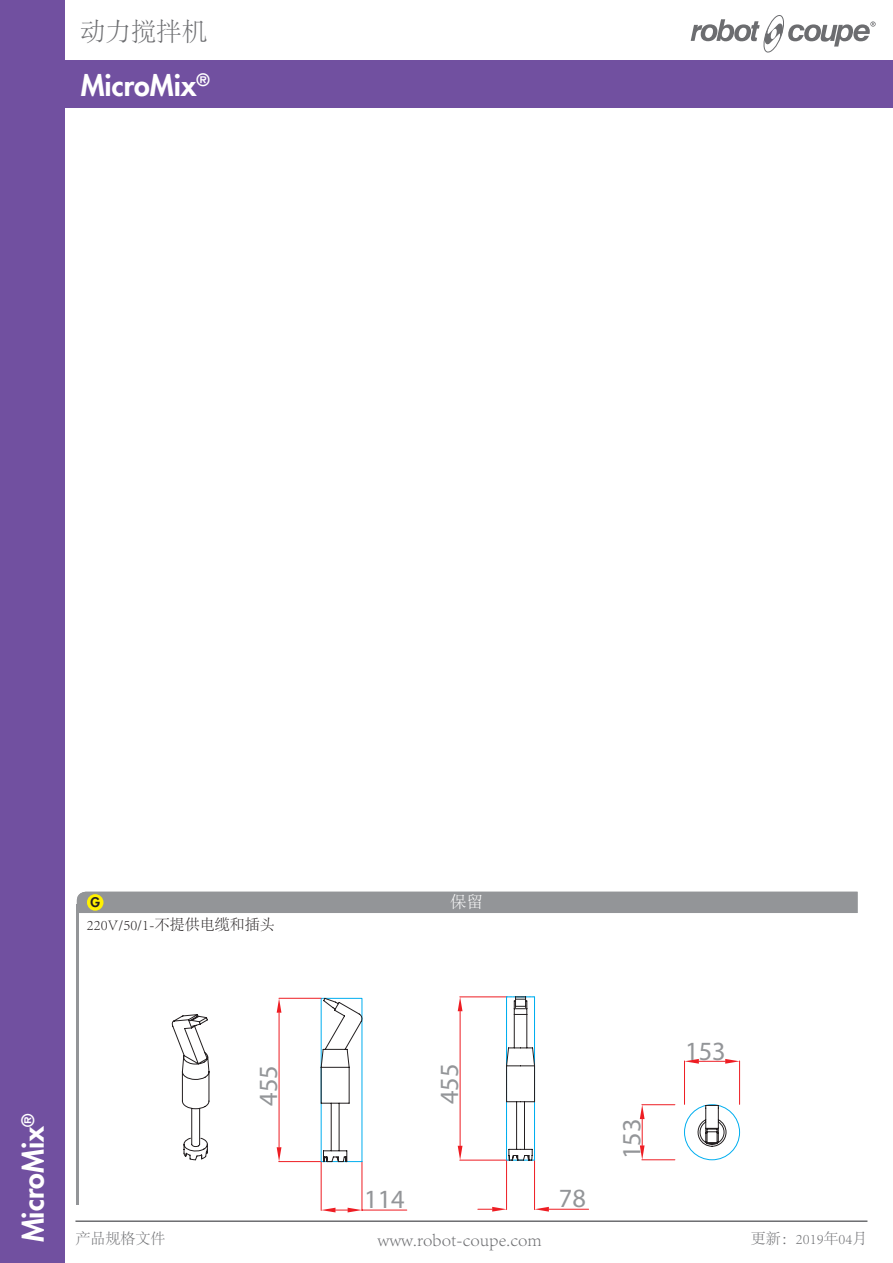
<style>
.page{position:relative;width:893px;height:1263px;background:#fff}
.page>*{position:absolute;margin:0;border:0;box-sizing:border-box;transform-origin:0 0}
.t1{font:800 28.5px "Futura";color:#fff}
.t2{font:26.4px "Myriad Pro";color:#939598}
.t3{font:300 25.5px "Adobe Song Std";color:#6c6d70}
.t4{font:300 18px "Adobe Song Std";color:#6c6d70}
.t5{font:800 16.65px "Futura";color:#fff}
.t6{font:300 16.5px "Adobe Song Std";color:#fff}
.t7{font:300 15px "Adobe Song Std";color:#231f20}
.t8{font:300 15px "Adobe Song Std";color:#6c6d70}
.t9{font:800 12.9px "Futura";color:#231f20}
</style>
<div class="page">
<div style="left:0;top:60px;width:893px;height:47px;background:#7150a0"></div>
<svg style="left:691px;top:15px;width:185px;height:37px"></svg>
<div style="left:0;top:0;width:65px;height:1263px;background:#7150a0"></div>
<hr style="left:77px;top:904px;width:2px;height:301px;background:#939598">
<div style="left:77px;top:892px;width:780px;height:21px;background:#939598"></div>
<div style="left:87px;top:894px;width:16px;height:17px;background:#fff101;border-radius:50%"></div>
<hr style="left:75px;top:1220px;width:792px;height:2px;background:#6c6d70">
<hr style="left:460px;top:997px;width:47px;height:1px;background:#ee1d23">
<hr style="left:460px;top:1160px;width:47px;height:1px;background:#ee1d23">
<hr style="left:460px;top:1011px;width:1px;height:135px;background:#ee1d23">
<svg style="left:458px;top:997px;width:4px;height:14px"></svg>
<svg style="left:458px;top:1146px;width:4px;height:14px"></svg>
<hr style="left:549px;top:1209px;width:40px;height:1px;background:#ee1d23">
<svg style="left:478px;top:996px;width:71px;height:215px"></svg>
<svg style="left:172px;top:1014px;width:37px;height:146px"></svg>
<hr style="left:739px;top:1061px;width:1px;height:43px;background:#ee1d23">
<hr style="left:684px;top:1061px;width:1px;height:43px;background:#ee1d23">
<svg style="left:684px;top:1059px;width:56px;height:5px"></svg>
<svg style="left:640px;top:1104px;width:35px;height:56px"></svg>
<div style="left:684px;top:1104px;width:56px;height:56px;border:1px solid #00aeef;border-radius:50%"></div>
<svg style="left:696px;top:1105px;width:30px;height:41px"></svg>
<hr style="left:279px;top:1161px;width:42px;height:1px;background:#ee1d23">
<hr style="left:279px;top:1013px;width:1px;height:134px;background:#ee1d23">
<svg style="left:277px;top:998px;width:4px;height:15px"></svg>
<svg style="left:277px;top:1147px;width:4px;height:14px"></svg>
<hr style="left:362px;top:1210px;width:45px;height:1px;background:#ee1d23">
<svg style="left:321px;top:998px;width:42px;height:214px"></svg>
<hr style="left:279px;top:998px;width:42px;height:1px;background:#ee1d23">
<h3 class="t3" style="left:80px;top:18px;width:129px">动力搅拌机</h3>
<h1 class="t1" style="left:81px;top:67px;width:131px">MicroMix<sup>®</sup></h1>
<p class="t9" style="left:90px;top:894px;width:11px">GF</p>
<p class="t6" style="left:450px;top:893px;width:34px">保留</p>
<p class="t7" style="left:87px;top:916px;width:189px">220V/50/1-不提供电缆和插头</p>
<p class="t5" style="left:18px;top:1126px;width:15px;rotate:-90deg">®</p>
<h1 class="t1" style="left:15px;top:1242px;width:118px;rotate:-90deg">MicroMix</h1>
<h2 class="t2" style="left:252px;top:1105px;width:42px;rotate:-90deg">455</h2>
<h2 class="t2" style="left:364px;top:1183px;width:42px">114</h2>
<h2 class="t2" style="left:433px;top:1104px;width:42px;rotate:-90deg">455</h2>
<h2 class="t2" style="left:559px;top:1182px;width:29px">78</h2>
<h2 class="t2" style="left:615px;top:1159px;width:42px;rotate:-90deg">153</h2>
<h2 class="t2" style="left:685px;top:1034px;width:42px">153</h2>
<p class="t8" style="left:75px;top:1230px;width:91px">产品规格文件</p>
<p class="t4" style="left:378px;top:1229px;width:166px">www.robot-coupe.com</p>
<p class="t8" style="left:751px;top:1230px;width:118px">更新：2019年04月</p>
</div>
